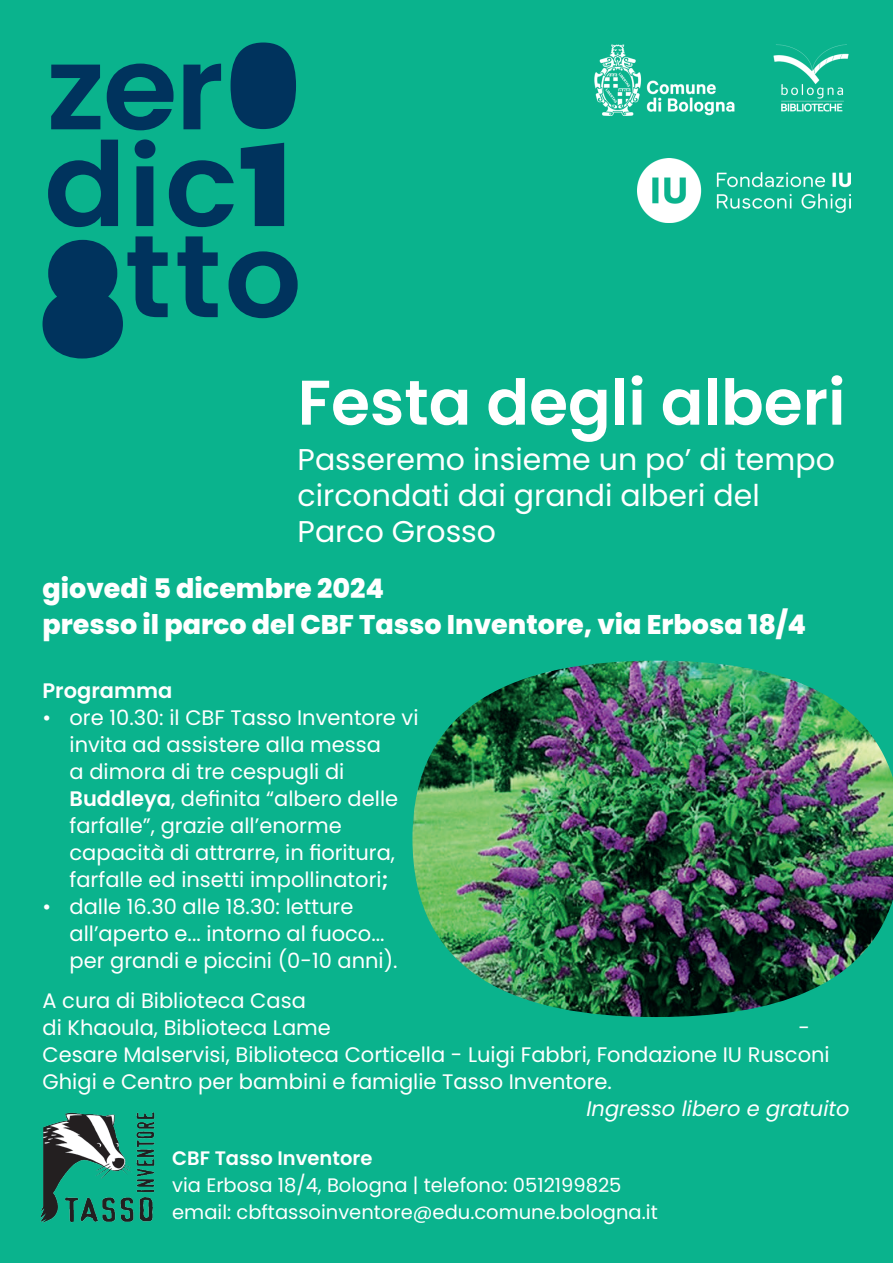
<style>
.page{position:relative;width:893px;height:1263px;background:#0ab38d}
.page>*{position:absolute;margin:0;border:0;box-sizing:border-box;transform-origin:0 0}
.t1{font:600 63px "Poppins";color:#fff}
.t2{font:30px/36px "Poppins";color:#fff}
.t3{font:800 27px/36px "Poppins";color:#fff}
.t4{font:21px/27px "Poppins";color:#fff}
.t5{font:italic 21px "Poppins";color:#fff}
.t6{font:600 21px "Poppins";color:#fff}
.t7{font:19.5px/27px "Poppins";color:#fff}
.t8{font:600 19.5px "Poppins";color:#fff}
.s1{font-weight:600}
</style>
<div class="page">
<svg style="left:43px;top:43px;width:255px;height:315px"></svg>
<img style="left:594px;top:44px;width:255px;height:72px">
<img style="left:40px;top:1112px;width:115px;height:111px">
<img style="left:412px;top:661px;width:481px;height:356px">
<img style="left:638px;top:159px;width:212px;height:63px">
<h1 class="t1" style="left:298px;top:366px;width:549px">Festa degli alberi</h1>
<h2 class="t2" style="left:298px;top:441px;width:539px">Passeremo insieme un po’ di tempo circondati dai grandi alberi del<br>Parco Grosso</h2>
<p class="t3" style="left:43px;top:571px;width:765px">giovedì 5 dicembre 2024<br>presso il parco del CBF Tasso Inventore, via Erbosa 18/4</p>
<p class="t6" style="left:43px;top:679px;width:131px">Programma</p>
<p class="t4" style="left:70px;top:704px;width:350px;text-indent:-27px">• ore 10.30: il CBF Tasso Inventore vi invita ad assistere alla messa<br>a dimora di tre cespugli di <span class="s1">Buddleya</span>, definita “albero delle farfalle”, grazie all’enorme capacità di attrarre, in fioritura, farfalle ed insetti impollinatori<span class="s1">;</span></p>
<p class="t4" style="left:70px;top:893px;width:330px;text-indent:-27px">• dalle 16.30 alle 18.30: letture all’aperto e... intorno al fuoco... per grandi e piccini (0-10 anni).</p>
<p class="t4" style="left:43px;top:987px;width:290px">A cura di Biblioteca Casa<br>di Khaoula, Biblioteca Lame</p>
<p class="t4" style="left:43px;top:1014px;width:789px;text-indent:756px">-<br>Cesare Malservisi, Biblioteca Corticella - Luigi Fabbri, Fondazione IU Rusconi<br>Ghigi e Centro per bambini e famiglie Tasso Inventore.</p>
<p class="t5" style="left:586px;top:1096px;width:265px">Ingresso libero e gratuito</p>
<p class="t8" style="left:172px;top:1147px;width:202px">CBF Tasso Inventore</p>
<p class="t7" style="left:172px;top:1172px;width:487px">via Erbosa 18/4, Bologna | telefono: 0512199825 email: cbftassoinventore@edu.comune.bologna.it</p>
</div>
